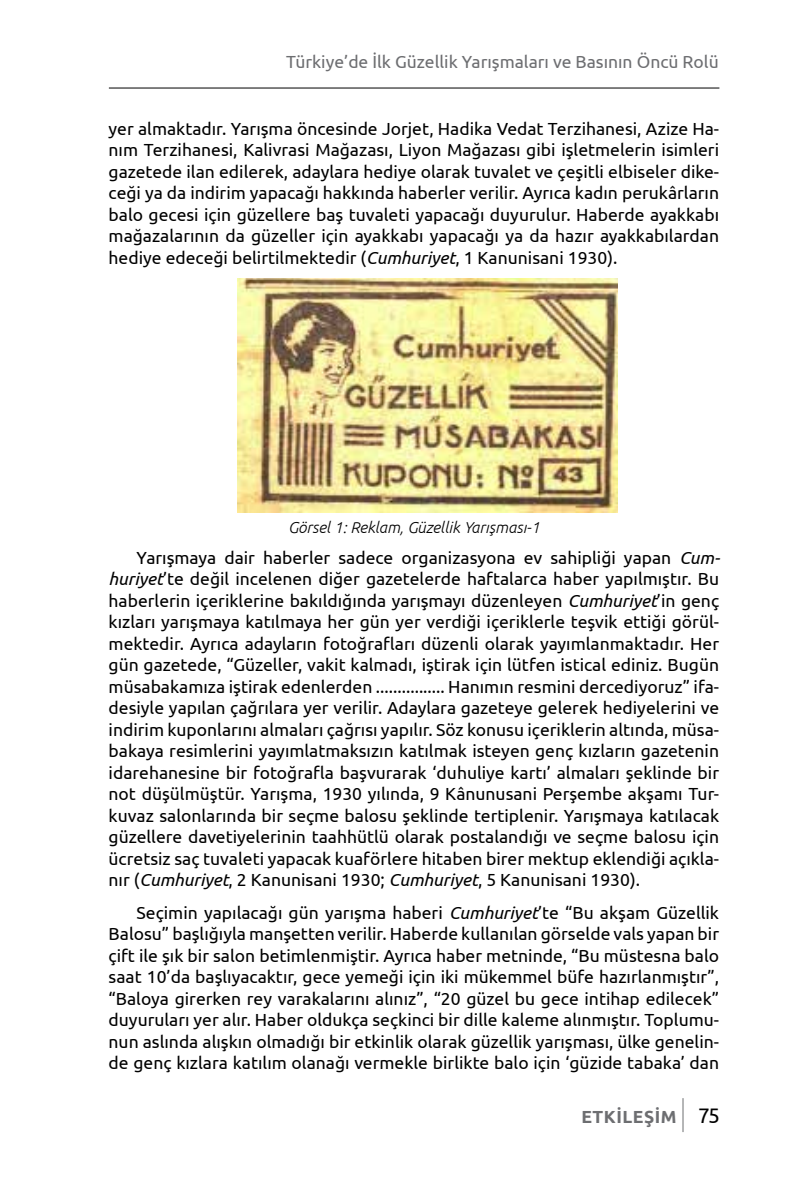
<style>
.page{position:relative;width:793px;height:1190px;background:#fff}
.page>*{position:absolute;margin:0;border:0;box-sizing:border-box;transform-origin:0 0}
.t1{font:17.5px/21.5px "Ubuntu";color:#000;text-align:justify}
.t2{font:17.5px "Ubuntu";color:#6d6e71}
.t3{font:700 17.5px "Ubuntu";letter-spacing:.03em;color:#6d6e71}
.t4{font:italic 300 15.75px "Ubuntu";color:#000}
.s1{font-style:italic}
.s2{font-weight:400;font-size:21px;color:#000}
</style>
<div class="page">
<hr style="left:109px;top:88px;width:610px;height:1px;background:#000">
<hr style="left:682px;top:1098px;width:1px;height:33px;background:#6d6e71">
<img style="left:238px;top:278px;width:380px;height:234px">
<p class="t2" style="left:286px;top:51px;width:434px">Türkiye’de İlk Güzellik Yarışmaları ve Basının Öncü Rolü</p>
<p class="t1" style="left:109px;top:117px;width:612px">yer almaktadır. Yarışma öncesinde Jorjet, Hadika Vedat Terzihanesi, Azize Ha&shy;nım Terzihanesi, Kalivrasi Mağazası, Liyon Mağazası gibi işletmelerin isimleri gazetede ilan edilerek, adaylara hediye olarak tuvalet ve çeşitli elbiseler dike&shy;ceği ya da indirim yapacağı hakkında haberler verilir. Ayrıca kadın perukârların balo gecesi için güzellere baş tuvaleti yapacağı duyurulur. Haberde ayakkabı mağazalarının da güzeller için ayakkabı yapacağı ya da hazır ayakkabılardan hediye edeceği belirtilmektedir (<span class="s1">Cumhuriyet</span>, 1 Kanunisani 1930).</p>
<p class="t4" style="left:288px;top:518px;width:253px">Görsel 1: Reklam, Güzellik Yarışması-1</p>
<p class="t1" style="left:109px;top:546px;width:613px;text-indent:28px">Yarışmaya dair haberler sadece organizasyona ev sahipliği yapan <span class="s1">Cum&shy;huriyet</span>’te değil incelenen diğer gazetelerde haftalarca haber yapılmıştır. Bu haberlerin içeriklerine bakıldığında yarışmayı düzenleyen <span class="s1">Cumhuriyet</span>’in genç kızları yarışmaya katılmaya her gün yer verdiği içeriklerle teşvik ettiği görül&shy;mektedir. Ayrıca adayların fotoğrafları düzenli olarak yayımlanmaktadır. Her gün gazetede, “Güzeller, vakit kalmadı, iştirak için lütfen istical ediniz. Bugün müsabakamıza iştirak edenlerden ................ Hanımın resmini dercediyoruz” ifa&shy;desiyle yapılan çağrılara yer verilir. Adaylara gazeteye gelerek hediyelerini ve indirim kuponlarını almaları çağrısı yapılır. Söz konusu içeriklerin altında, müsa&shy;bakaya resimlerini yayımlatmaksızın katılmak isteyen genç kızların gazetenin idarehanesine bir fotoğrafla başvurarak ‘duhuliye kartı’ almaları şeklinde bir not düşülmüştür. Yarışma, 1930 yılında, 9 Kânunusani Perşembe akşamı Tur&shy;kuvaz salonlarında bir seçme balosu şeklinde tertiplenir. Yarışmaya katılacak güzellere davetiyelerinin taahhütlü olarak postalandığı ve seçme balosu için ücretsiz saç tuvaleti yapacak kuaförlere hitaben birer mektup eklendiği açıkla&shy;nır (<span class="s1">Cumhuriyet</span>, 2 Kanunisani 1930; <span class="s1">Cumhuriyet</span>, 5 Kanunisani 1930).</p>
<p class="t1" style="left:109px;top:900px;width:612px;text-indent:28px">Seçimin yapılacağı gün yarışma haberi <span class="s1">Cumhuriyet</span>’te “Bu akşam Güzellik Balosu” başlığıyla manşetten verilir. Haberde kullanılan görselde vals yapan bir çift ile şık bir salon betimlenmiştir. Ayrıca haber metninde, “Bu müstesna balo saat 10’da başlıyacaktır, gece yemeği için iki mükemmel büfe hazırlanmıştır”, “Baloya girerken rey varakalarını alınız”, “20 güzel bu gece intihap edilecek” duyuruları yer alır. Haber oldukça seçkinci bir dille kaleme alınmıştır. Toplumu&shy;nun aslında alışkın olmadığı bir etkinlik olarak güzellik yarışması, ülke genelin&shy;de genç kızlara katılım olanağı vermekle birlikte balo için ‘güzide tabaka’ dan</p>
<p class="t3" style="left:581px;top:1106px;width:140px">ETKİLEŞİM <span class="s2">75</span></p>
</div>
